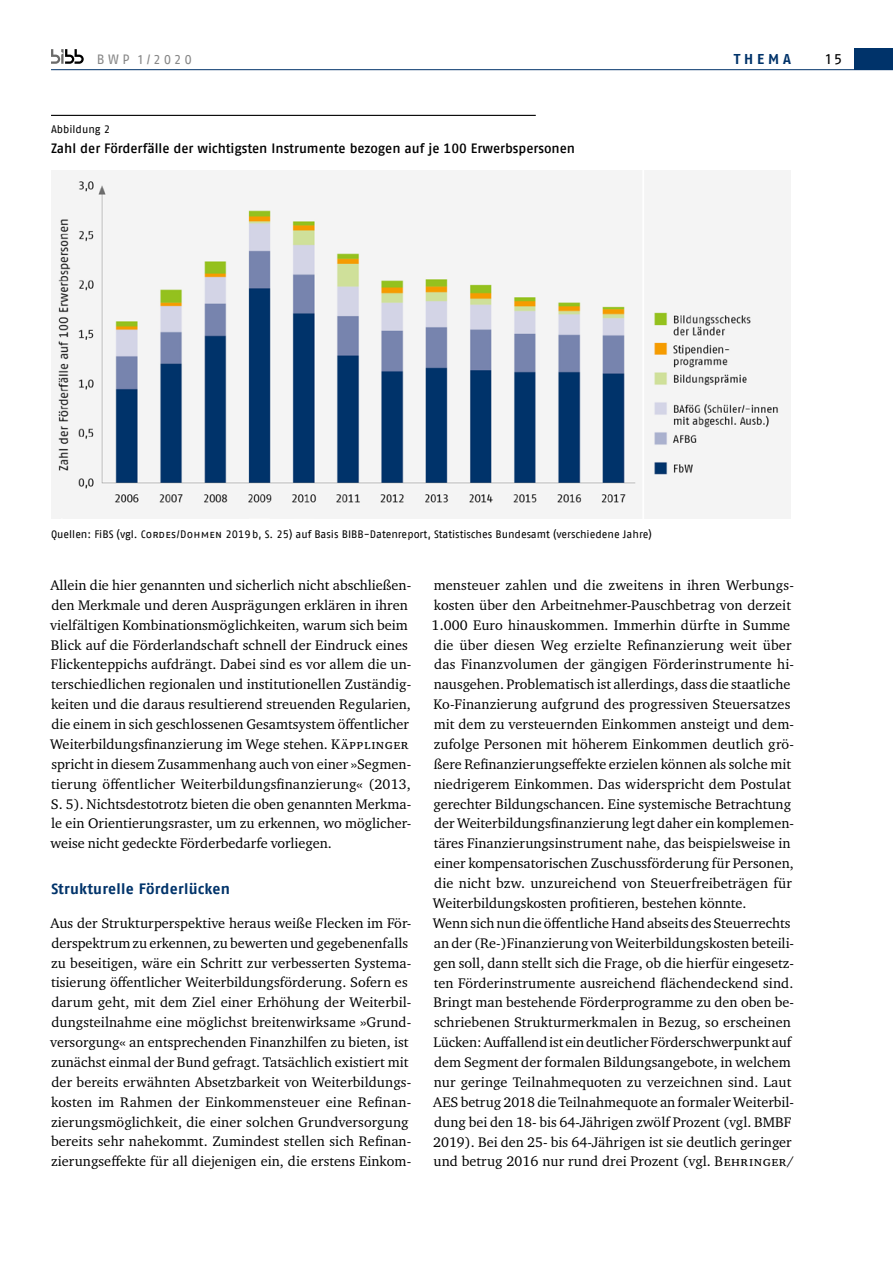
<style>
.page{position:relative;width:893px;height:1263px;background:#fff}
.page>*{position:absolute;margin:0;border:0;box-sizing:border-box;transform-origin:0 0}
.t1{font:700 15px "Fago Pro";letter-spacing:.015em;color:#00336a}
.t2{font:15px "Fago Pro";color:#000}
.t3{font:14.25px/20px "Charter ITC Pro";color:#000}
.t4{font:700 14.25px "Fago Pro";letter-spacing:.27em;color:#00336a}
.t5{font:500 13.5px "Fago Pro";letter-spacing:-.005em;color:#000}
.t6{font:13.5px "Fago Pro";color:#878787}
.t7{font:10.8px "Fago Pro";color:#000}
</style>
<div class="page">
<hr style="left:51px;top:69px;width:842px;height:1px;background:#00336a">
<div style="left:855px;top:48px;width:38px;height:22px;background:#00336a"></div>
<hr style="left:51px;top:115px;width:485px;height:1px;background:#000">
<svg style="left:51px;top:49px;width:33px;height:15px"></svg>
<img style="left:51px;top:171px;width:740px;height:347px">
<p class="t6" style="left:97px;top:51px;width:97px">BWP 1/2020</p>
<p class="t7" style="left:51px;top:122px;width:60px">Abbildung 2</p>
<p class="t5" style="left:51px;top:140px;width:525px">Zahl der Förderfälle der wichtigsten Instrumente bezogen auf je 100 Erwerbspersonen</p>
<p class="t4" style="left:734px;top:50px;width:59px">THEMA</p>
<p class="t2" style="left:826px;top:50px;width:17px">15</p>
<p class="t7" style="left:51px;top:528px;width:602px">Quellen: FiBS (vgl. Cordes/Dohmen 2019b, S. 25) auf Basis BIBB-Datenreport, Statistisches Bundesamt (verschiedene Jahre)</p>
<p class="t3" style="left:50px;top:575px;width:363px">Allein die hier genannten und sicherlich nicht abschließen&shy;den Merkmale und deren Ausprägungen erklären in ihren vielfältigen Kombinationsmöglichkeiten, warum sich beim Blick auf die Förderlandschaft schnell der Eindruck eines Flickenteppichs aufdrängt. Dabei sind es vor allem die un&shy;terschiedlichen regionalen und institutionellen Zuständig&shy;keiten und die daraus resultierend streuenden Regularien, die einem in sich geschlossenen Gesamtsystem öffentlicher Weiterbildungsfinanzierung im Wege stehen. Käpplinger spricht in diesem Zusammenhang auch von einer »Segmen&shy;tierung öffentlicher Weiterbildungsfinanzierung« (2013, S. 5). Nichtsdestotrotz bieten die oben genannten Merkma&shy;le ein Orientierungsraster, um zu erkennen, wo möglicher&shy;weise nicht gedeckte Förderbedarfe vorliegen.</p>
<p class="t1" style="left:51px;top:880px;width:180px">Strukturelle Förderlücken</p>
<p class="t3" style="left:50px;top:913px;width:362px">Aus der Strukturperspektive heraus weiße Flecken im För&shy;derspektrum zu erkennen, zu bewerten und gegebenenfalls zu beseitigen, wäre ein Schritt zur verbesserten Systema&shy;tisierung öffentlicher Weiterbildungsförderung. Sofern es darum geht, mit dem Ziel einer Erhöhung der Weiterbil&shy;dungsteilnahme eine möglichst breitenwirksame »Grund&shy;versorgung« an entsprechenden Finanzhilfen zu bieten, ist zunächst einmal der Bund gefragt. Tatsächlich existiert mit der bereits erwähnten Absetzbarkeit von Weiterbildungs&shy;kosten im Rahmen der Einkommensteuer eine Refinan&shy;zierungsmöglichkeit, die einer solchen Grundversorgung bereits sehr nahekommt. Zumindest stellen sich Refinan&shy;zierungseffekte für all diejenigen ein, die erstens Einkom-</p>
<p class="t3" style="left:432px;top:575px;width:364px">mensteuer zahlen und die zweitens in ihren Werbungs&shy;kosten über den Arbeitnehmer-Pauschbetrag von derzeit 1.000 Euro hinauskommen. Immerhin dürfte in Summe die über diesen Weg erzielte Refinanzierung weit über das Finanzvolumen der gängigen Förderinstrumente hi&shy;nausgehen. Problematisch ist allerdings, dass die staatliche Ko-Finanzierung aufgrund des progressiven Steuersatzes mit dem zu versteuernden Einkommen ansteigt und dem&shy;zufolge Personen mit höherem Einkommen deutlich grö&shy;ßere Refinanzierungseffekte erzielen können als solche mit niedrigerem Einkommen. Das widerspricht dem Postulat gerechter Bildungschancen. Eine systemische Betrachtung der Weiterbildungsfinanzierung legt daher ein komplemen&shy;täres Finanzierungsinstrument nahe, das beispielsweise in einer kompensatorischen Zuschussförderung für Personen, die nicht bzw. unzureichend von Steuerfreibeträgen für Weiterbildungskosten profitieren, bestehen könnte.<br>Wenn sich nun die öffentliche Hand abseits des Steuerrechts an der (Re-)Finanzierung von Weiterbildungskosten beteili&shy;gen soll, dann stellt sich die Frage, ob die hierfür eingesetz&shy;ten Förderinstrumente ausreichend flächendeckend sind.<br>Bringt man bestehende Förderprogramme zu den oben be&shy;schriebenen Strukturmerkmalen in Bezug, so erscheinen Lücken: Auffallend ist ein deutlicher Förderschwerpunkt auf dem Segment der formalen Bildungsangebote, in welchem nur geringe Teilnahmequoten zu verzeichnen sind. Laut AES betrug 2018 die Teilnahmequote an formaler Weiterbil&shy;dung bei den 18- bis 64-Jährigen zwölf Prozent (vgl. BMBF 2019). Bei den 25- bis 64-Jährigen ist sie deutlich geringer und betrug 2016 nur rund drei Prozent (vgl. Behringer/</p>
</div>
